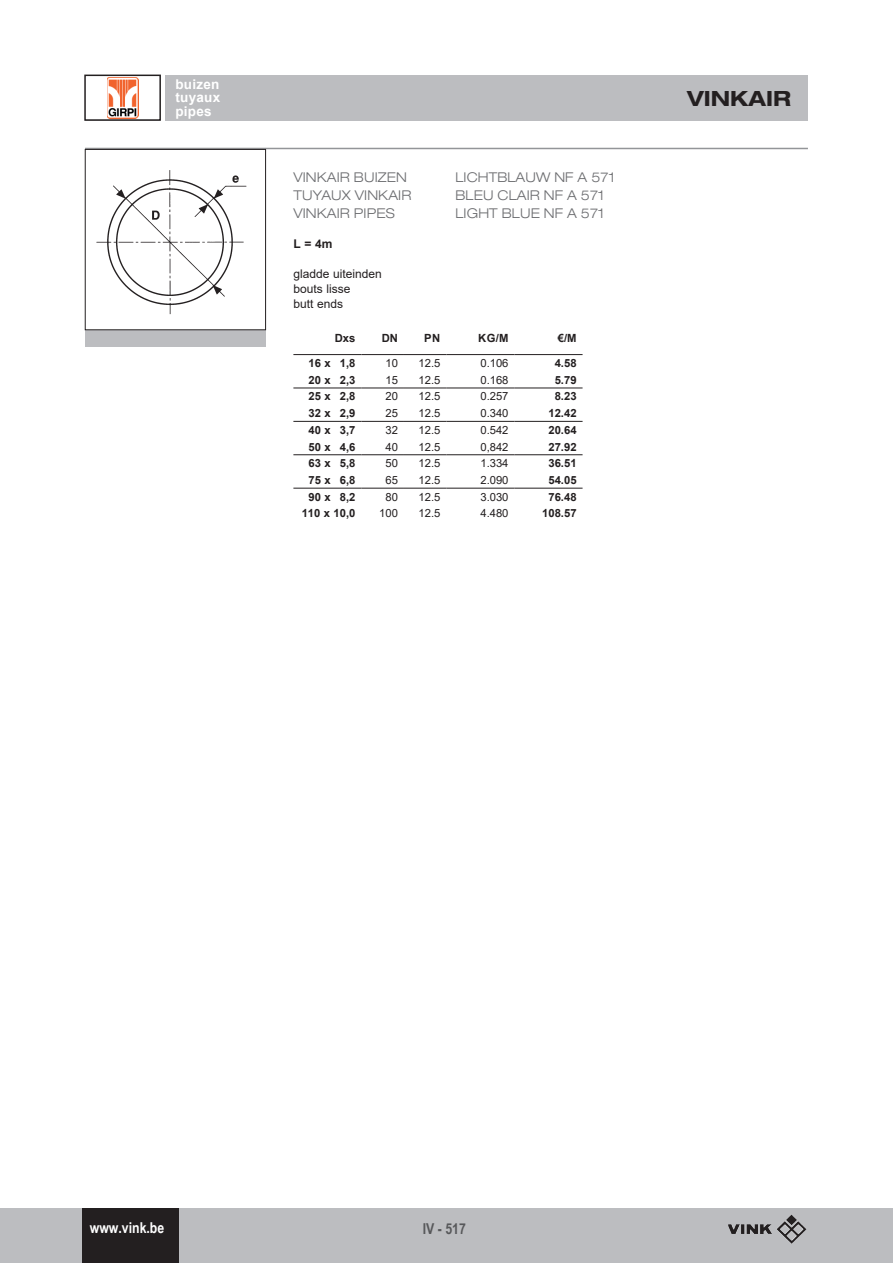
<style>
.page{position:relative;width:893px;height:1263px;background:#fff}
.page>*{position:absolute;margin:0;border:0;box-sizing:border-box;transform-origin:0 0}
.t1{font:700 expanded 21px "Helvetica Neue LT";color:#231f20}
.t2{font:700 15px "Arial Narrow";color:#fff}
.t3{font:700 15px "Arial Narrow";color:#57585a}
.t4{font:300 expanded 13.5px "Helvetica Neue LT";letter-spacing:.01em;color:#6c6d70}
.t5{font:700 13.5px/13.5px "Arial";letter-spacing:.02em;color:#fff;text-align:justify}
.t6{font:12px/15px "Arial";color:#231f20}
.t7{font:700 12px "Arial";color:#231f20}
.t8{font:700 11.25px "Arial";color:#231f20}
.t9{font:11.25px "Arial";color:#231f20}
</style>
<div class="page">
<div style="left:0;top:1209px;width:893px;height:54px;background:#bcbdc0"></div>
<div style="left:82px;top:1209px;width:96px;height:54px;background:#231f20"></div>
<div style="left:166px;top:75px;width:642px;height:45px;background:#bcbdc0"></div>
<img style="left:107px;top:78px;width:31px;height:40px">
<div style="left:84px;top:75px;width:77px;height:46px;border:2px solid #231f20"></div>
<hr style="left:85px;top:148px;width:723px;height:1px;background:#939598">
<div style="left:85px;top:330px;width:181px;height:17px;background:#bcbdc0"></div>
<img style="left:777px;top:1214px;width:29px;height:30px">
<img style="left:96px;top:170px;width:151px;height:145px">
<div style="left:85px;top:149px;width:181px;height:181px;border:1px solid #231f20"></div>
<hr style="left:293px;top:354px;width:68px;height:1px;background:#231f20">
<hr style="left:361px;top:354px;width:43px;height:1px;background:#231f20">
<hr style="left:404px;top:354px;width:42px;height:1px;background:#231f20">
<hr style="left:446px;top:354px;width:68px;height:1px;background:#231f20">
<hr style="left:514px;top:354px;width:69px;height:1px;background:#231f20">
<hr style="left:293px;top:388px;width:68px;height:1px;background:#231f20">
<hr style="left:361px;top:388px;width:43px;height:1px;background:#231f20">
<hr style="left:404px;top:388px;width:42px;height:1px;background:#231f20">
<hr style="left:446px;top:388px;width:68px;height:1px;background:#231f20">
<hr style="left:514px;top:388px;width:69px;height:1px;background:#231f20">
<hr style="left:293px;top:421px;width:68px;height:1px;background:#231f20">
<hr style="left:361px;top:421px;width:43px;height:1px;background:#231f20">
<hr style="left:404px;top:421px;width:42px;height:1px;background:#231f20">
<hr style="left:446px;top:421px;width:68px;height:1px;background:#231f20">
<hr style="left:514px;top:421px;width:69px;height:1px;background:#231f20">
<hr style="left:293px;top:454px;width:68px;height:1px;background:#231f20">
<hr style="left:361px;top:454px;width:43px;height:1px;background:#231f20">
<hr style="left:404px;top:454px;width:42px;height:1px;background:#231f20">
<hr style="left:446px;top:454px;width:68px;height:1px;background:#231f20">
<hr style="left:514px;top:454px;width:69px;height:1px;background:#231f20">
<hr style="left:293px;top:488px;width:68px;height:1px;background:#231f20">
<hr style="left:361px;top:488px;width:43px;height:1px;background:#231f20">
<hr style="left:404px;top:488px;width:42px;height:1px;background:#231f20">
<hr style="left:446px;top:488px;width:68px;height:1px;background:#231f20">
<hr style="left:514px;top:488px;width:69px;height:1px;background:#231f20">
<p class="t5" style="left:175px;top:77px;width:46px">buizen tuyaux pipes</p>
<p class="t4" style="left:293px;top:169px;width:115px">VINKAIR BUIZEN</p>
<p class="t4" style="left:455px;top:169px;width:161px">LICHTBLAUW NF A 571</p>
<p class="t4" style="left:293px;top:187px;width:120px">TUYAUX VINKAIR</p>
<p class="t4" style="left:455px;top:187px;width:150px">BLEU CLAIR NF A 571</p>
<p class="t4" style="left:293px;top:205px;width:103px">VINKAIR PIPES</p>
<p class="t4" style="left:455px;top:205px;width:150px">LIGHT BLUE NF A 571</p>
<p class="t7" style="left:293px;top:235px;width:41px">L = 4m</p>
<p class="t6" style="left:293px;top:266px;width:90px">gladde uiteinden bouts lisse<br>butt ends</p>
<p class="t8" style="left:335px;top:330px;width:22px">Dxs</p>
<p class="t8" style="left:382px;top:330px;width:18px">DN</p>
<p class="t8" style="left:424px;top:330px;width:18px">PN</p>
<p class="t8" style="left:478px;top:330px;width:32px">KG/M</p>
<p class="t8" style="left:558px;top:330px;width:20px">€/M</p>
<p class="t8" style="left:309px;top:355px;width:48px">16 x 1,8</p>
<p class="t9" style="left:385px;top:355px;width:14px">10</p>
<p class="t9" style="left:419px;top:355px;width:23px">12.5</p>
<p class="t9" style="left:480px;top:355px;width:30px">0.106</p>
<p class="t8" style="left:555px;top:355px;width:23px">4.58</p>
<p class="t8" style="left:309px;top:372px;width:48px">20 x 2,3</p>
<p class="t9" style="left:385px;top:372px;width:14px">15</p>
<p class="t9" style="left:419px;top:372px;width:23px">12.5</p>
<p class="t9" style="left:480px;top:372px;width:30px">0.168</p>
<p class="t8" style="left:555px;top:372px;width:23px">5.79</p>
<p class="t8" style="left:309px;top:388px;width:48px">25 x 2,8</p>
<p class="t9" style="left:385px;top:389px;width:14px">20</p>
<p class="t9" style="left:419px;top:389px;width:23px">12.5</p>
<p class="t9" style="left:480px;top:389px;width:30px">0.257</p>
<p class="t8" style="left:555px;top:388px;width:23px">8.23</p>
<p class="t8" style="left:309px;top:405px;width:48px">32 x 2,9</p>
<p class="t9" style="left:385px;top:405px;width:14px">25</p>
<p class="t9" style="left:419px;top:405px;width:23px">12.5</p>
<p class="t9" style="left:480px;top:405px;width:30px">0.340</p>
<p class="t8" style="left:548px;top:405px;width:30px">12.42</p>
<p class="t8" style="left:309px;top:422px;width:48px">40 x 3,7</p>
<p class="t9" style="left:385px;top:422px;width:14px">32</p>
<p class="t9" style="left:419px;top:422px;width:23px">12.5</p>
<p class="t9" style="left:480px;top:422px;width:30px">0.542</p>
<p class="t8" style="left:548px;top:422px;width:30px">20.64</p>
<p class="t8" style="left:309px;top:439px;width:48px">50 x 4,6</p>
<p class="t9" style="left:385px;top:439px;width:14px">40</p>
<p class="t9" style="left:419px;top:439px;width:23px">12.5</p>
<p class="t9" style="left:480px;top:439px;width:30px">0,842</p>
<p class="t8" style="left:548px;top:439px;width:30px">27.92</p>
<p class="t8" style="left:309px;top:455px;width:48px">63 x 5,8</p>
<p class="t9" style="left:385px;top:455px;width:14px">50</p>
<p class="t9" style="left:419px;top:455px;width:23px">12.5</p>
<p class="t9" style="left:480px;top:455px;width:30px">1.334</p>
<p class="t8" style="left:548px;top:455px;width:30px">36.51</p>
<p class="t8" style="left:309px;top:472px;width:48px">75 x 6,8</p>
<p class="t9" style="left:385px;top:472px;width:14px">65</p>
<p class="t9" style="left:419px;top:472px;width:23px">12.5</p>
<p class="t9" style="left:480px;top:472px;width:30px">2.090</p>
<p class="t8" style="left:548px;top:472px;width:30px">54.05</p>
<p class="t8" style="left:309px;top:489px;width:48px">90 x 8,2</p>
<p class="t9" style="left:385px;top:489px;width:14px">80</p>
<p class="t9" style="left:419px;top:489px;width:23px">12.5</p>
<p class="t9" style="left:480px;top:489px;width:30px">3.030</p>
<p class="t8" style="left:548px;top:489px;width:30px">76.48</p>
<p class="t8" style="left:302px;top:505px;width:55px">110 x 10,0</p>
<p class="t9" style="left:379px;top:506px;width:20px">100</p>
<p class="t9" style="left:419px;top:506px;width:23px">12.5</p>
<p class="t9" style="left:480px;top:506px;width:30px">4.480</p>
<p class="t8" style="left:542px;top:505px;width:36px">108.57</p>
<h1 class="t1" style="left:687px;top:85px;width:105px">VINKAIR</h1>
<h2 class="t2" style="left:90px;top:1216px;width:76px">www.vink.be</h2>
<h2 class="t3" style="left:423px;top:1217px;width:45px">IV - 517</h2>
</div>
